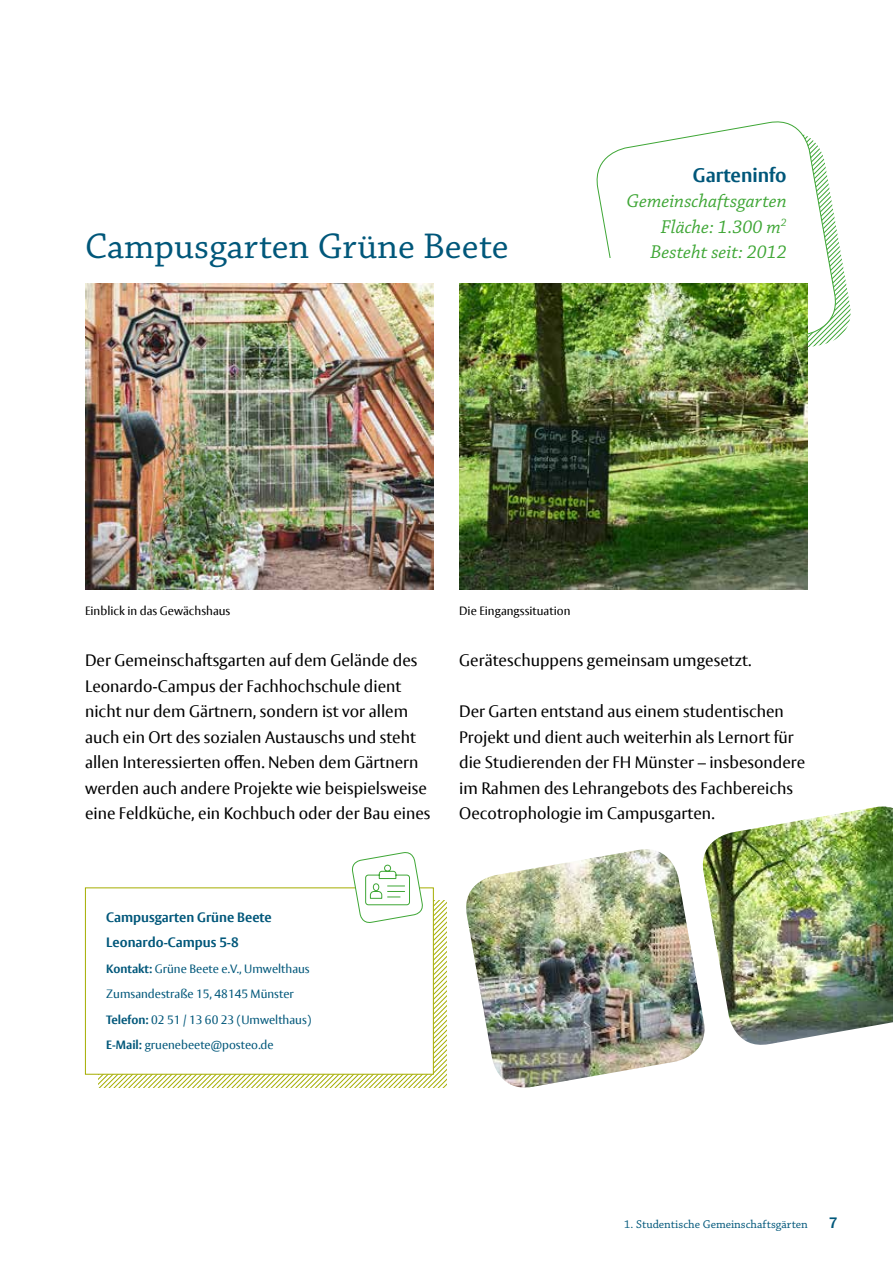
<style>
.page{position:relative;width:893px;height:1263px;background:#fff}
.page>*{position:absolute;margin:0;border:0;box-sizing:border-box;transform-origin:0 0}
.Headline_2{font:37.5px "Chaparral Pro";color:#00577a}
.Daten{font:italic 19.5px "Chaparral Pro";color:#3ea635}
.Headline_2-2{font:italic 19.5px "Chaparral Pro";color:#3ea635}
.Daten_Headline{font:700 19.5px "Vesta Pro";color:#00577a}
.Beschreibung{font:16.5px/25.5px "Vesta Pro";color:#000}
.t1{font:700 15px "Vesta Pro";color:#00577a}
.Adresse{font:700 13.5px "Vesta Pro";color:#00577a}
.Kontakt{font:12px "Vesta Pro";color:#00577a}
.t2{font:12px "Vesta Pro";color:#000}
.t3{font:12px "Chaparral Pro";color:#00577a}
.s1{font-weight:700}
</style>
<div class="page">
<img style="left:710px;top:806px;width:183px;height:239px">
<img style="left:466px;top:849px;width:244px;height:239px">
<div style="left:85px;top:887px;width:349px;height:187px;background:#fff;border:1px solid #a5ad00"></div>
<svg style="left:99px;top:852px;width:347px;height:235px"></svg>
<svg style="left:841px;top:255px;width:10px;height:80px"></svg>
<svg style="left:596px;top:121px;width:245px;height:227px"></svg>
<div style="left:459px;top:258px;width:349px;height:26px;background:#fff"></div>
<img style="left:85px;top:284px;width:349px;height:306px">
<img style="left:459px;top:284px;width:349px;height:306px">
<p class="Headline_2" style="left:85px;top:225px;width:425px">Campusgarten Grüne Beete</p>
<p class="Daten_Headline" style="left:693px;top:163px;width:95px">Garteninfo</p>
<p class="Daten" style="left:626px;top:190px;width:162px">Gemeinschaftsgarten</p>
<p class="Daten" style="left:661px;top:216px;width:127px">Fläche: 1.300 m<sup>2</sup></p>
<p class="Headline_2-2" style="left:650px;top:241px;width:138px">Besteht seit: 2012</p>
<p class="t2" style="left:85px;top:604px;width:147px">Einblick in das Gewächshaus</p>
<p class="t2" style="left:459px;top:604px;width:113px">Die Eingangssituation</p>
<p class="Beschreibung" style="left:85px;top:648px;width:347px">Der Gemeinschaftsgarten auf dem Gelände des Leonardo-Campus der Fachhochschule dient nicht nur dem Gärtnern, sondern ist vor allem auch ein Ort des sozialen Austauschs und steht allen Interessierten offen. Neben dem Gärtnern werden auch andere Projekte wie beispielsweise eine Feldküche, ein Kochbuch oder der Bau eines</p>
<p class="Beschreibung" style="left:459px;top:648px;width:294px">Geräteschuppens gemeinsam umgesetzt.</p>
<p class="Beschreibung" style="left:459px;top:699px;width:348px">Der Garten entstand aus einem studentischen Projekt und dient auch weiterhin als Lernort für die Studierenden der FH Münster – insbesondere im Rahmen des Lehrangebots des Fachbereichs Oecotrophologie im Campusgarten.</p>
<p class="Adresse" style="left:106px;top:908px;width:167px">Campusgarten Grüne Beete</p>
<p class="Adresse" style="left:106px;top:934px;width:134px">Leonardo-Campus 5-8</p>
<p class="Kontakt" style="left:106px;top:961px;width:205px"><span class="s1">Kontakt:</span> Grüne Beete e.V., Umwelthaus</p>
<p class="Kontakt" style="left:106px;top:986px;width:189px">Zumsandestraße 15, 48145 Münster</p>
<p class="Kontakt" style="left:106px;top:1012px;width:207px"><span class="s1">Telefon:</span> 02 51 / 13 60 23 (Umwelthaus)</p>
<p class="Kontakt" style="left:106px;top:1038px;width:169px"><span class="s1">E-Mail:</span> gruenebeete@posteo.de</p>
<p class="t3" style="left:624px;top:1217px;width:185px">1. Studentische Gemeinschaftsgärten</p>
<p class="t1" style="left:829px;top:1213px;width:10px">7</p>
</div>
